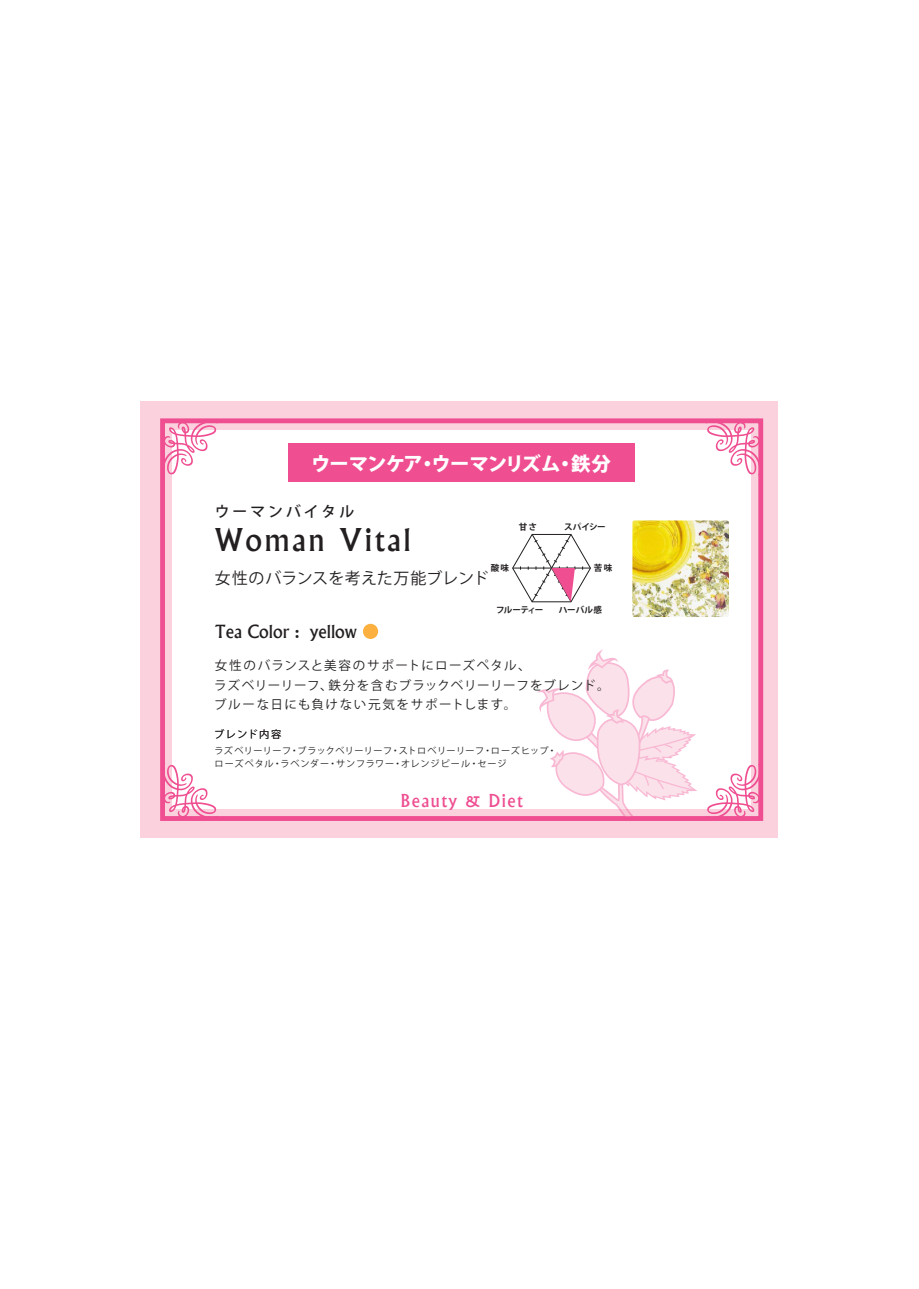
<style>
.page{position:relative;width:919px;height:1289px;background:#fff}
.page>*{position:absolute;margin:0;border:0;box-sizing:border-box;transform-origin:0 0}
.t1{font:500 30px "Albertus";letter-spacing:.085em;color:#231f20}
.t2{font:800 19.35px "Koz Go Pro";letter-spacing:-.045em;color:#fff}
.t3{font:500 17.4px "Albertus";color:#231f20}
.t4{font:500 17.1px "Albertus";letter-spacing:.085em;color:#ef4e91}
.t5{font:15.9px "Koz Go Pro";letter-spacing:.005em;color:#231f20}
.t6{font:500 14.85px "Koz Go Pro";letter-spacing:.2em;color:#231f20}
.t7{font:12.6px/19.6px "Koz Go Pro";letter-spacing:.09em;color:#231f20}
.t8{font:10.2px "Koz Go Pro";letter-spacing:.115em;color:#231f20}
.t9{font:9.15px/12.9px "Koz Go Pro";letter-spacing:.06em;color:#231f20}
.t10{font:700 8.55px "Koz Go Pro";letter-spacing:-.01em;color:#231f20}
</style>
<div class="page">
<div style="left:141px;top:401px;width:637px;height:436px;background:#fad1dd"></div>
<div style="left:172px;top:430px;width:579px;height:378px;background:#fff"></div>
<div style="left:288px;top:443px;width:347px;height:39px;background:#ef4e91"></div>
<div style="left:160px;top:418px;width:603px;height:403px;border:5px solid #ef4e91"></div>
<svg style="left:162px;top:421px;width:55px;height:54px"></svg>
<svg style="left:162px;top:763px;width:55px;height:55px"></svg>
<svg style="left:706px;top:421px;width:54px;height:54px"></svg>
<svg style="left:706px;top:763px;width:54px;height:55px"></svg>
<img style="left:632px;top:520px;width:97px;height:97px">
<div style="left:363px;top:623px;width:15px;height:16px;background:#fbb03f;border-radius:50%"></div>
<svg style="left:512px;top:534px;width:78px;height:68px"></svg>
<svg style="left:536px;top:649px;width:161px;height:168px"></svg>
<h2 class="t2" style="left:311px;top:451px;width:301px">ウーマンケア・ウーマンリズム・鉄分</h2>
<p class="t6" style="left:215px;top:502px;width:141px">ウーマンバイタル</p>
<h1 class="t1" style="left:215px;top:521px;width:197px">Woman Vital</h1>
<p class="t5" style="left:215px;top:568px;width:275px">女性のバランスを考えた万能ブレンド</p>
<h3 class="t3" style="left:215px;top:620px;width:87px">Tea Color :</h3>
<p class="t10" style="left:519px;top:521px;width:20px">甘さ</p>
<p class="t10" style="left:564px;top:521px;width:43px">スパイシー</p>
<p class="t10" style="left:490px;top:562px;width:20px">酸味</p>
<p class="t10" style="left:496px;top:604px;width:49px">フルーティー</p>
<p class="t10" style="left:558px;top:604px;width:45px">ハーバル感</p>
<p class="t10" style="left:594px;top:562px;width:20px">苦味</p>
<h3 class="t3" style="left:310px;top:620px;width:49px">yellow</h3>
<p class="t7" style="left:214px;top:656px;width:397px">女性のバランスと美容のサポートにローズペタル、<br>ラズベリーリーフ、鉄分を含むブラックベリーリーフをブレンド。ブルーな日にも負けない元気をサポートします。</p>
<p class="t9" style="left:214px;top:744px;width:344px">ラズベリーリーフ・ブラックベリーリーフ・ストロベリーリーフ・ローズヒップ・ローズペタル・ラベンダー・サンフラワー・オレンジピール・セージ</p>
<p class="t8" style="left:214px;top:727px;width:69px">ブレンド内容</p>
<h3 class="t4" style="left:400px;top:789px;width:124px">Beauty &amp; Diet</h3>
</div>
